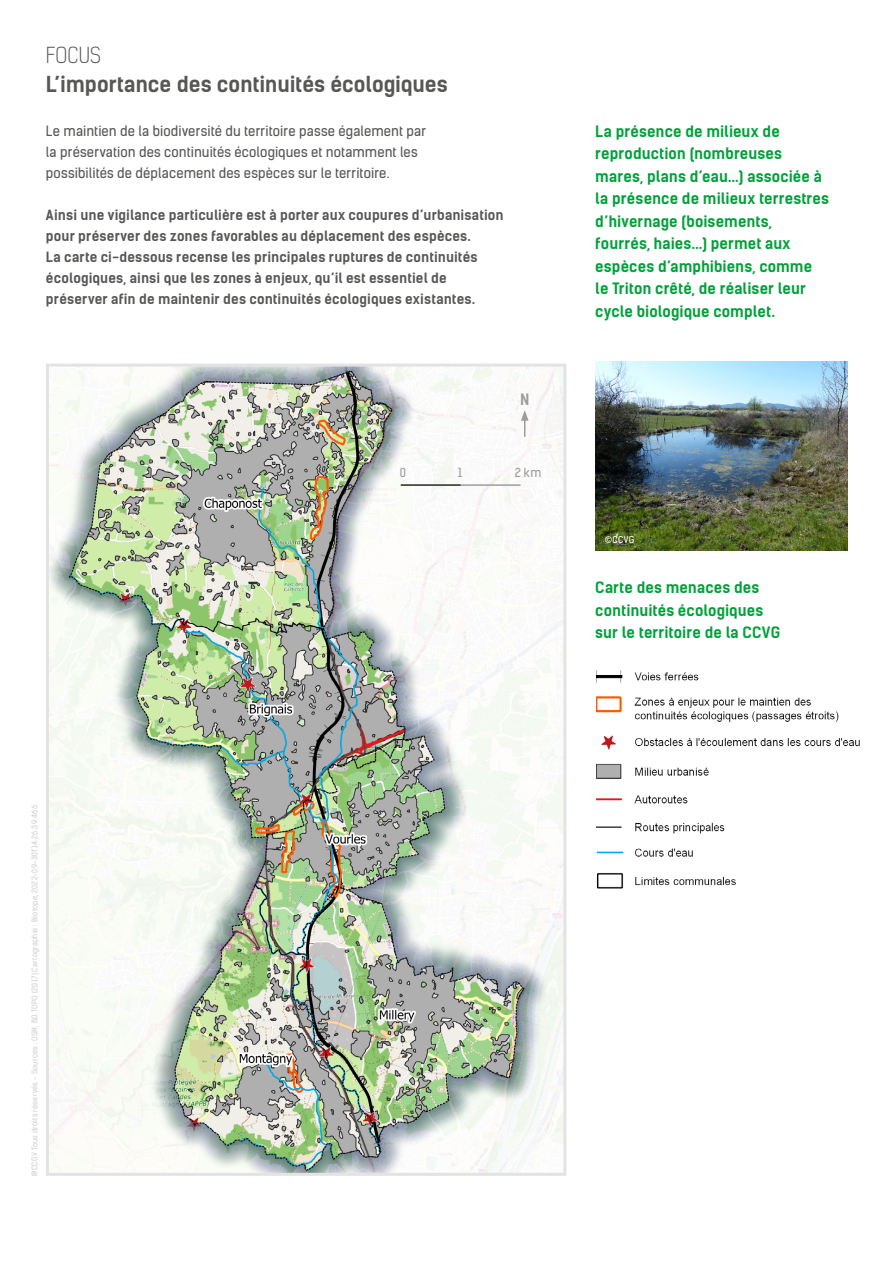
<style>
.page{position:relative;width:893px;height:1263px;background:#fff}
.page>*{position:absolute;margin:0;border:0;box-sizing:border-box;transform-origin:0 0}
.t1{font:700 21px "Kelson Sans";letter-spacing:-.005em;color:#575756}
.t2{font:300 21px "Kelson Sans";color:#575756}
.t3{font:700 15px/22.5px "Kelson Sans";letter-spacing:.005em;color:#00a13a}
.t4{font:700 15px "Kelson Sans";color:#9d9d9c}
.t5{font:700 13.5px/21px "Kelson Sans";letter-spacing:.01em;color:#575756}
.t6{font:13.5px/21px "Kelson Sans";letter-spacing:.01em;color:#575756}
.t7{font:12px "Kelson Sans";color:#9d9d9c}
.t8{font:9px "Kelson Sans";color:#fff}
.t9{font:7.5px "Kelson Sans";letter-spacing:.03em;color:#d0d0d0}
</style>
<div class="page">
<img style="left:50px;top:368px;width:512px;height:804px">
<div style="left:46px;top:364px;width:520px;height:812px;border:3px solid #e3e3e3"></div>
<hr style="left:401px;top:484px;width:119px;height:2px;background:#9d9d9c">
<svg style="left:521px;top:410px;width:8px;height:26px"></svg>
<hr style="left:401px;top:484px;width:59px;height:2px;background:#3c3c3b">
<img style="left:596px;top:670px;width:264px;height:164px">
<img style="left:596px;top:851px;width:28px;height:38px">
<img style="left:635px;top:848px;width:101px;height:38px">
<div style="left:850px;top:659px;width:27px;height:60px;background:#fff"></div>
<img style="left:595px;top:361px;width:252px;height:189px">
<p class="t2" style="left:46px;top:42px;width:57px">FOCUS</p>
<p class="t1" style="left:46px;top:71px;width:403px">L’importance des continuités écologiques</p>
<p class="t6" style="left:46px;top:120px;width:382px">Le maintien de la biodiversité du territoire passe également par la préservation des continuités écologiques et notamment les possibilités de déplacement des espèces sur le territoire.</p>
<p class="t5" style="left:46px;top:204px;width:459px">Ainsi une vigilance particulière est à porter aux coupures d’urbanisation pour préserver des zones favorables au déplacement des espèces.</p>
<p class="t5" style="left:46px;top:246px;width:433px">La carte ci-dessous recense les principales ruptures de continuités écologiques, ainsi que les zones à enjeux, qu’il est essentiel de préserver afin de maintenir des continuités écologiques existantes.</p>
<p class="t4" style="left:520px;top:391px;width:11px">N</p>
<p class="t7" style="left:400px;top:465px;width:8px">0</p>
<p class="t7" style="left:458px;top:465px;width:6px">1</p>
<p class="t7" style="left:515px;top:465px;width:28px">2 km</p>
<p class="t3" style="left:595px;top:120px;width:235px">La présence de milieux de reproduction (nombreuses mares, plans d’eau…) associée à la présence de milieux terrestres d’hivernage (boisements, fourrés, haies…) permet aux espèces d’amphibiens, comme le Triton crêté, de réaliser leur cycle biologique complet.</p>
<p class="t8" style="left:605px;top:534px;width:31px">©CCVG</p>
<p class="t3" style="left:595px;top:576px;width:186px">Carte des menaces des continuités écologiques sur le territoire de la CCVG</p>
<p class="t9" style="left:30px;top:1176px;width:372px;rotate:-90deg">@CCGV Tous droits réservés - Sources : OSM, BD TOPO (2017) Cartographie : Biotope, 2022-09-30T14:26:39:466</p>
</div>
